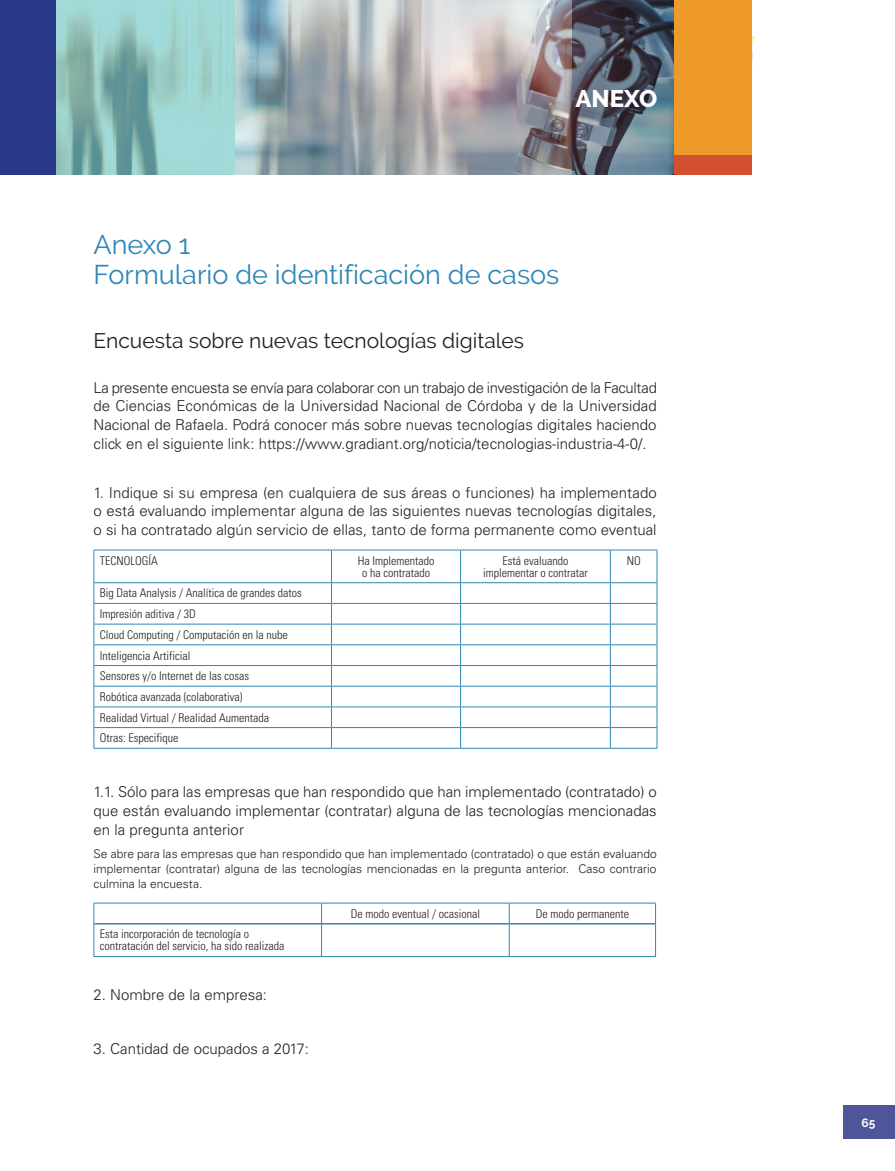
<style>
.page{position:relative;width:895px;height:1171px;background:#fff}
.page>*{position:absolute;margin:0;border:0;box-sizing:border-box;transform-origin:0 0}
.t1{font:27px/30px "Raleway";color:#2f86b6}
.t2{font:800 24px "Raleway";color:#fff}
.t3{font:21px "Raleway";color:#231f20}
.t4{font:300 15px/18.8px "Univers LT Std";color:#231f20;text-align:justify}
.t5{font:300 condensed 12px/20.7px "Univers LT Std";color:#231f20;text-align:center}
.t6{font:300 12px/15px "Univers LT Std";color:#231f20;text-align:justify}
.t7{font:700 12px "Raleway";color:#fff}
</style>
<div class="page">
<div style="left:843px;top:1105px;width:51px;height:33px;background:#4e5699"></div>
<svg style="left:55px;top:0;width:181px;height:174px;background:#90c5c1"></svg>
<img style="left:236px;top:0;width:438px;height:174px">
<hr style="left:93px;top:550px;width:238px;height:1px;background:#2f86b6">
<hr style="left:93px;top:550px;width:1px;height:32px;background:#2f86b6">
<hr style="left:331px;top:550px;width:129px;height:1px;background:#2f86b6">
<hr style="left:331px;top:550px;width:1px;height:32px;background:#2f86b6">
<hr style="left:460px;top:550px;width:150px;height:1px;background:#2f86b6">
<hr style="left:460px;top:550px;width:1px;height:32px;background:#2f86b6">
<hr style="left:610px;top:550px;width:47px;height:1px;background:#2f86b6">
<hr style="left:609px;top:550px;width:1px;height:32px;background:#2f86b6">
<hr style="left:656px;top:550px;width:1px;height:32px;background:#2f86b6">
<hr style="left:93px;top:582px;width:238px;height:1px;background:#2f86b6">
<hr style="left:331px;top:582px;width:129px;height:1px;background:#2f86b6">
<hr style="left:460px;top:582px;width:150px;height:1px;background:#2f86b6">
<hr style="left:610px;top:582px;width:47px;height:1px;background:#2f86b6">
<hr style="left:93px;top:603px;width:238px;height:1px;background:#2f86b6">
<hr style="left:331px;top:603px;width:129px;height:1px;background:#2f86b6">
<hr style="left:460px;top:603px;width:150px;height:1px;background:#2f86b6">
<hr style="left:610px;top:603px;width:47px;height:1px;background:#2f86b6">
<hr style="left:93px;top:624px;width:238px;height:1px;background:#2f86b6">
<hr style="left:331px;top:624px;width:129px;height:1px;background:#2f86b6">
<hr style="left:460px;top:624px;width:150px;height:1px;background:#2f86b6">
<hr style="left:610px;top:624px;width:47px;height:1px;background:#2f86b6">
<hr style="left:93px;top:644px;width:238px;height:1px;background:#2f86b6">
<hr style="left:331px;top:644px;width:129px;height:1px;background:#2f86b6">
<hr style="left:460px;top:644px;width:150px;height:1px;background:#2f86b6">
<hr style="left:610px;top:644px;width:47px;height:1px;background:#2f86b6">
<hr style="left:93px;top:665px;width:238px;height:1px;background:#2f86b6">
<hr style="left:331px;top:665px;width:129px;height:1px;background:#2f86b6">
<hr style="left:460px;top:665px;width:150px;height:1px;background:#2f86b6">
<hr style="left:610px;top:665px;width:47px;height:1px;background:#2f86b6">
<hr style="left:93px;top:686px;width:238px;height:1px;background:#2f86b6">
<hr style="left:331px;top:686px;width:129px;height:1px;background:#2f86b6">
<hr style="left:460px;top:686px;width:150px;height:1px;background:#2f86b6">
<hr style="left:610px;top:686px;width:47px;height:1px;background:#2f86b6">
<hr style="left:93px;top:706px;width:238px;height:1px;background:#2f86b6">
<hr style="left:331px;top:706px;width:129px;height:1px;background:#2f86b6">
<hr style="left:460px;top:706px;width:150px;height:1px;background:#2f86b6">
<hr style="left:610px;top:706px;width:47px;height:1px;background:#2f86b6">
<hr style="left:93px;top:727px;width:238px;height:1px;background:#2f86b6">
<svg style="left:93px;top:583px;width:1px;height:165px"></svg>
<hr style="left:331px;top:727px;width:129px;height:1px;background:#2f86b6">
<svg style="left:331px;top:583px;width:1px;height:165px"></svg>
<hr style="left:460px;top:727px;width:150px;height:1px;background:#2f86b6">
<svg style="left:460px;top:583px;width:1px;height:165px"></svg>
<hr style="left:610px;top:727px;width:47px;height:1px;background:#2f86b6">
<svg style="left:609px;top:583px;width:1px;height:165px"></svg>
<svg style="left:656px;top:583px;width:1px;height:165px"></svg>
<hr style="left:93px;top:748px;width:238px;height:1px;background:#2f86b6">
<hr style="left:331px;top:748px;width:129px;height:1px;background:#2f86b6">
<hr style="left:460px;top:748px;width:150px;height:1px;background:#2f86b6">
<hr style="left:610px;top:748px;width:47px;height:1px;background:#2f86b6">
<hr style="left:94px;top:923px;width:227px;height:1px;background:#2f86b6">
<hr style="left:322px;top:923px;width:186px;height:1px;background:#2f86b6">
<hr style="left:509px;top:923px;width:146px;height:1px;background:#2f86b6">
<hr style="left:93px;top:902px;width:228px;height:1px;background:#2f86b6">
<svg style="left:93px;top:903px;width:1px;height:21px"></svg>
<hr style="left:321px;top:902px;width:188px;height:1px;background:#2f86b6">
<svg style="left:321px;top:903px;width:1px;height:21px"></svg>
<hr style="left:509px;top:902px;width:146px;height:1px;background:#2f86b6">
<svg style="left:508px;top:903px;width:1px;height:21px"></svg>
<svg style="left:655px;top:903px;width:1px;height:21px"></svg>
<hr style="left:93px;top:924px;width:1px;height:32px;background:#2f86b6">
<hr style="left:321px;top:924px;width:1px;height:32px;background:#2f86b6">
<hr style="left:508px;top:924px;width:1px;height:32px;background:#2f86b6">
<hr style="left:655px;top:924px;width:1px;height:32px;background:#2f86b6">
<hr style="left:93px;top:956px;width:228px;height:1px;background:#2f86b6">
<hr style="left:321px;top:956px;width:188px;height:1px;background:#2f86b6">
<hr style="left:509px;top:956px;width:146px;height:1px;background:#2f86b6">
<div style="left:0;top:0;width:55px;height:174px;background:#283989"></div>
<div style="left:674px;top:0;width:78px;height:174px;background:#ee9a28"></div>
<div style="left:674px;top:155px;width:78px;height:19px;background:#d44e32"></div>
<svg style="left:752px;top:36px;width:4px;height:32px"></svg>
<h2 class="t2" style="left:575px;top:85px;width:83px">ANEXO</h2>
<h1 class="t1" style="left:93px;top:229px;width:467px">Anexo 1<br>Formulario de identificación de casos</h1>
<h3 class="t3" style="left:93px;top:328px;width:432px">Encuesta sobre nuevas tecnologías digitales</h3>
<p class="t4" style="left:93px;top:378px;width:564px">La presente encuesta se envía para colaborar con un trabajo de investigación de la Facultad de Ciencias Económicas de la Universidad Nacional de Córdoba y de la Universidad Nacional de Rafaela. Podrá conocer más sobre nuevas tecnologías digitales haciendo click en el siguiente link: https://www.gradiant.org/noticia/tecnologias-industria-4-0/.</p>
<p class="t4" style="left:93px;top:483px;width:564px">1. Indique si su empresa (en cualquiera de sus áreas o funciones) ha implementado o está evaluando implementar alguna de las siguientes nuevas tecnologías digitales, o si ha contratado algún servicio de ellas, tanto de forma permanente como eventual</p>
<p class="t5" style="left:100px;top:550px;width:60px">TECNOLOGÍA</p>
<p class="t5" style="left:357px;top:554px;width:78px;line-height:12px">Ha Implementado o ha contratado</p>
<p class="t5" style="left:483px;top:554px;width:106px;line-height:12px">Está evaluando implementar o contratar</p>
<p class="t5" style="left:626px;top:550px;width:16px">NO</p>
<p class="t5" style="left:100px;top:583px;width:203px;text-align:left">Big Data Analysis / Analítica de grandes datos<br>Impresión aditiva / 3D<br>Cloud Computing / Computación en la nube<br>Inteligencia Artificial<br>Sensores y/o Internet de las cosas<br>Robótica avanzada (colaborativa)<br>Realidad Virtual / Realidad Aumentada<br>Otras: Especifique</p>
<p class="t4" style="left:93px;top:782px;width:564px">1.1. Sólo para las empresas que han respondido que han implementado (contratado) o que están evaluando implementar (contratar) alguna de las tecnologías mencionadas en la pregunta anterior</p>
<p class="t6" style="left:93px;top:846px;width:564px">Se abre para las empresas que han respondido que han implementado (contratado) o que están evaluando implementar (contratar) alguna de las tecnologías mencionadas en la pregunta anterior. Caso contrario culmina la encuesta.</p>
<p class="t5" style="left:350px;top:903px;width:131px">De modo eventual / ocasional</p>
<p class="t5" style="left:535px;top:903px;width:95px">De modo permanente</p>
<p class="t5" style="left:100px;top:928px;width:186px;line-height:12px;text-align:left">Esta incorporación de tecnología o contratación del servicio, ha sido realizada</p>
<p class="t4" style="left:93px;top:985px;width:175px">2. Nombre de la empresa:</p>
<p class="t4" style="left:93px;top:1039px;width:217px">3. Cantidad de ocupados a 2017:</p>
<p class="t7" style="left:861px;top:1116px;width:15px">65</p>
</div>
